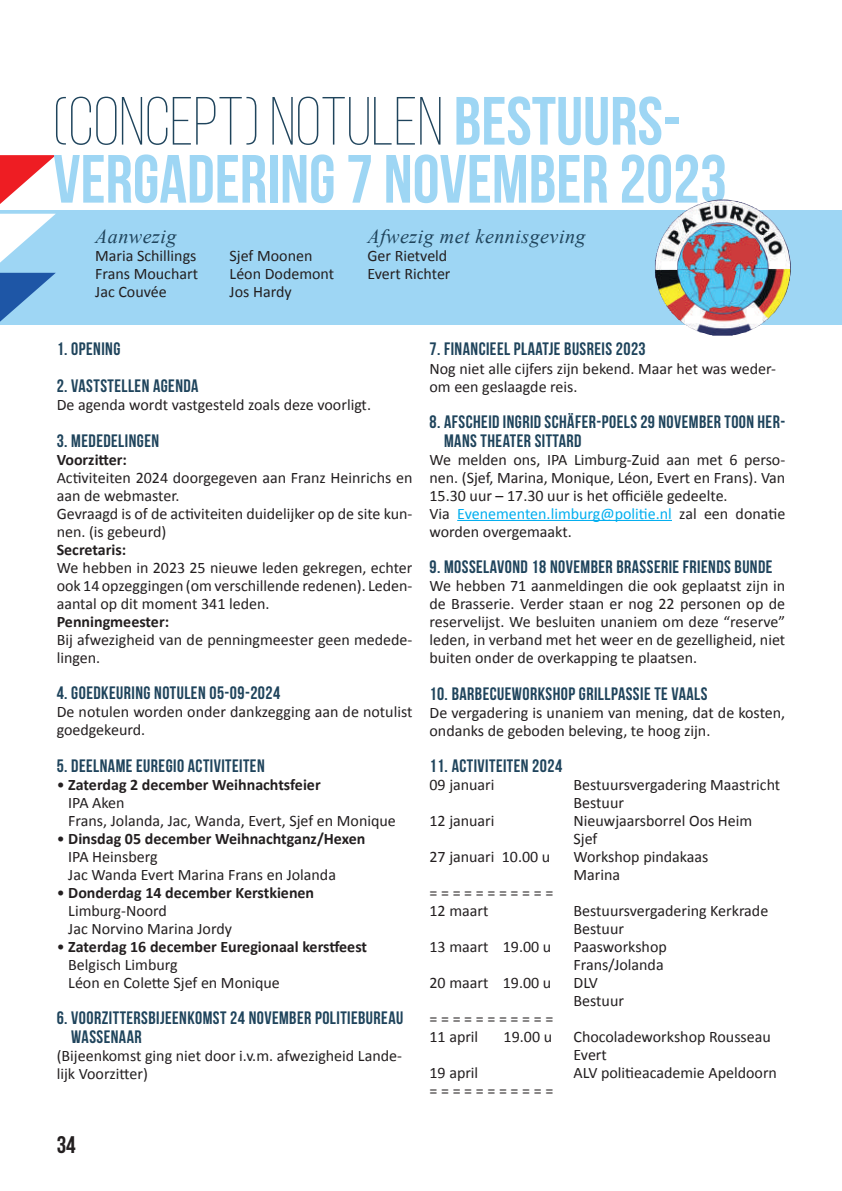
<style>
.page{position:relative;width:842px;height:1191px;background:#fff}
.page>*{position:absolute;margin:0;border:0;box-sizing:border-box;transform-origin:0 0}
.t1{font:700 68px/58px "Bebas Neue";color:#9ed6f4}
.t2{font:24px "Bebas Neue";color:#231f20}
.t3{font:italic 20px "Times New Roman";letter-spacing:.025em;color:#1f445c}
.t4{font:700 18px/18.6px "Bebas Neue";letter-spacing:.025em;color:#1f445c}
.t5{font:16px/18px "Calibri";color:#231f20}
.t6{font:700 16px "Calibri";color:#231f20}
.s1{font-weight:300;color:#1f445c}
.s2{font-weight:700}
.s3{color:#00aeef}
</style>
<div class="page">
<div style="left:0;top:210px;width:842px;height:115px;background:#9ed6f4"></div>
<svg style="left:0;top:155px;width:56px;height:167px"></svg>
<img style="left:655px;top:200px;width:136px;height:136px">
<hr style="left:457px;top:520px;width:215px;height:1px;background:#00aeef">
<h1 class="t1" style="left:53px;top:91px;width:675px"><span class="s1">(CONCEPT) NOTULEN</span> BESTUURS-<br>VERGADERING 7 NOVEMBER 2023</h1>
<p class="t3" style="left:95px;top:222px;width:83px">Aanwezig</p>
<p class="t5" style="left:95px;top:247px;width:104px;text-align:justify">Maria Schillings Frans Mouchart Jac Couvée</p>
<p class="t5" style="left:230px;top:247px;width:106px">Sjef Moonen<br>Léon Dodemont<br>Jos Hardy</p>
<p class="t3" style="left:367px;top:222px;width:220px">Afwezig met kennisgeving</p>
<p class="t5" style="left:367px;top:247px;width:85px">Ger Rietveld<br>Evert Richter</p>
<p class="t4" style="left:57px;top:340px;width:65px">1. OPENING</p>
<p class="t4" style="left:57px;top:376px;width:143px">2. VASTSTELLEN AGENDA</p>
<p class="t5" style="left:57px;top:396px;width:316px">De agenda wordt vastgesteld zoals deze voorligt.</p>
<p class="t4" style="left:57px;top:431px;width:104px">3. MEDEDELINGEN</p>
<p class="t6" style="left:57px;top:449px;width:72px">Voorzitter:</p>
<p class="t5" style="left:57px;top:468px;width:357px">Activiteiten 2024 doorgegeven aan Franz Heinrichs en aan de webmaster.<br>Gevraagd is of de activiteiten duidelijker op de site kun&shy;nen. (is gebeurd)</p>
<p class="t6" style="left:57px;top:539px;width:71px">Secretaris:</p>
<p class="t5" style="left:57px;top:558px;width:357px;text-align:justify">We hebben in 2023 25 nieuwe leden gekregen, echter ook 14 opzeggingen (om verschillende redenen). Leden&shy;aantal op dit moment 341 leden.</p>
<p class="t6" style="left:57px;top:611px;width:114px">Penningmeester:</p>
<p class="t5" style="left:57px;top:630px;width:357px">Bij afwezigheid van de penningmeester geen medede&shy;lingen.</p>
<p class="t4" style="left:57px;top:683px;width:225px">4. GOEDKEURING NOTULEN 05-09-2024</p>
<p class="t5" style="left:57px;top:703px;width:357px">De notulen worden onder dankzegging aan de notulist goedgekeurd.</p>
<p class="t4" style="left:57px;top:756px;width:209px">5. DEELNAME EUREGIO ACTIVITEITEN</p>
<p class="t5" style="left:68px;top:775px;width:329px;text-indent:-12px">• <span class="s2">Zaterdag 2 december Weihnachtsfeier<br></span>IPA Aken<br>Frans, Jolanda, Jac, Wanda, Evert, Sjef en Monique</p>
<p class="t5" style="left:68px;top:829px;width:299px;text-indent:-12px">• <span class="s2">Dinsdag 05 december Weihnachtganz/Hexen<br></span>IPA Heinsberg<br>Jac Wanda Evert Marina Frans en Jolanda</p>
<p class="t5" style="left:68px;top:883px;width:247px;text-indent:-12px">• <span class="s2">Donderdag 14 december Kerstkienen<br></span>Limburg-Noord<br>Jac Norvino Marina Jordy</p>
<p class="t5" style="left:68px;top:937px;width:300px;text-indent:-12px">• <span class="s2">Zaterdag 16 december Euregionaal kerstfeest<br></span>Belgisch Limburg<br>Léon en Colette Sjef en Monique</p>
<p class="t4" style="left:71px;top:1008px;width:333px;text-indent:-15px">6. VOORZITTERSBIJEENKOMST 24 NOVEMBER POLITIEBUREAU<br>WASSENAAR</p>
<p class="t5" style="left:57px;top:1046px;width:347px">(Bijeenkomst ging niet door i.v.m. afwezigheid Lande&shy;lijk Voorzitter)</p>
<h2 class="t2" style="left:57px;top:1132px;width:21px">34</h2>
<p class="t4" style="left:429px;top:340px;width:218px">7. FINANCIEEL PLAATJE BUSREIS 2023</p>
<p class="t5" style="left:429px;top:359px;width:348px">Nog niet alle cijfers zijn bekend. Maar het was weder&shy;om een geslaagde reis.</p>
<p class="t4" style="left:444px;top:412px;width:343px;text-indent:-15px">8. AFSCHEID INGRID SCHÄFER-POELS 29 NOVEMBER TOON HER-<br>MANS THEATER SITTARD</p>
<p class="t5" style="left:429px;top:450px;width:357px">We melden ons, IPA Limburg-Zuid aan met 6 perso&shy;nen. (Sjef, Marina, Monique, Léon, Evert en Frans). Van 15.30 uur – 17.30 uur is het officiële gedeelte.<br>Via <span class="s3">Evenementen.limburg@politie.nl</span> zal een donatie worden overgemaakt.</p>
<p class="t4" style="left:429px;top:557px;width:344px">9. MOSSELAVOND 18 NOVEMBER BRASSERIE FRIENDS BUNDE</p>
<p class="t5" style="left:429px;top:577px;width:357px;text-align:justify">We hebben 71 aanmeldingen die ook geplaatst zijn in de Brasserie. Verder staan er nog 22 personen op de reservelijst. We besluiten unaniem om deze “reserve” leden, in verband met het weer en de gezelligheid, niet buiten onder de overkapping te plaatsen.</p>
<p class="t4" style="left:429px;top:684px;width:280px">10. BARBECUEWORKSHOP GRILLPASSIE TE VAALS</p>
<p class="t5" style="left:429px;top:703px;width:357px">De vergadering is unaniem van mening, dat de kosten, ondanks de geboden beleving, te hoog zijn.</p>
<p class="t4" style="left:429px;top:756px;width:134px">11. ACTIVITEITEN 2024</p>
<p class="t5" style="left:429px;top:776px;width:67px">09 januari</p>
<p class="t5" style="left:573px;top:776px;width:208px">Bestuursvergadering Maastricht<br>Bestuur</p>
<p class="t5" style="left:429px;top:812px;width:67px">12 januari</p>
<p class="t5" style="left:573px;top:812px;width:180px">Nieuwjaarsborrel Oos Heim<br>Sjef</p>
<p class="t5" style="left:429px;top:848px;width:122px">27 januari 10.00 u</p>
<p class="t5" style="left:573px;top:848px;width:136px">Workshop pindakaas<br>Marina</p>
<p class="t5" style="left:429px;top:884px;width:125px">= = = = = = = = = = =<br>12 maart</p>
<p class="t5" style="left:573px;top:902px;width:196px">Bestuursvergadering Kerkrade<br>Bestuur</p>
<p class="t5" style="left:429px;top:938px;width:123px">13 maart 19.00 u</p>
<p class="t5" style="left:573px;top:938px;width:95px">Paasworkshop<br>Frans/Jolanda</p>
<p class="t5" style="left:429px;top:974px;width:123px">20 maart 19.00 u</p>
<p class="t5" style="left:573px;top:974px;width:52px">DLV<br>Bestuur</p>
<p class="t5" style="left:429px;top:1010px;width:125px">= = = = = = = = = = =<br>11 april</p>
<p class="t5" style="left:504px;top:1028px;width:50px">19.00 u</p>
<p class="t5" style="left:573px;top:1028px;width:199px">Chocoladeworkshop Rousseau<br>Evert</p>
<p class="t5" style="left:429px;top:1064px;width:50px">19 april</p>
<p class="t5" style="left:573px;top:1064px;width:205px">ALV politieacademie Apeldoorn</p>
<p class="t5" style="left:429px;top:1082px;width:125px">= = = = = = = = = = =</p>
</div>
